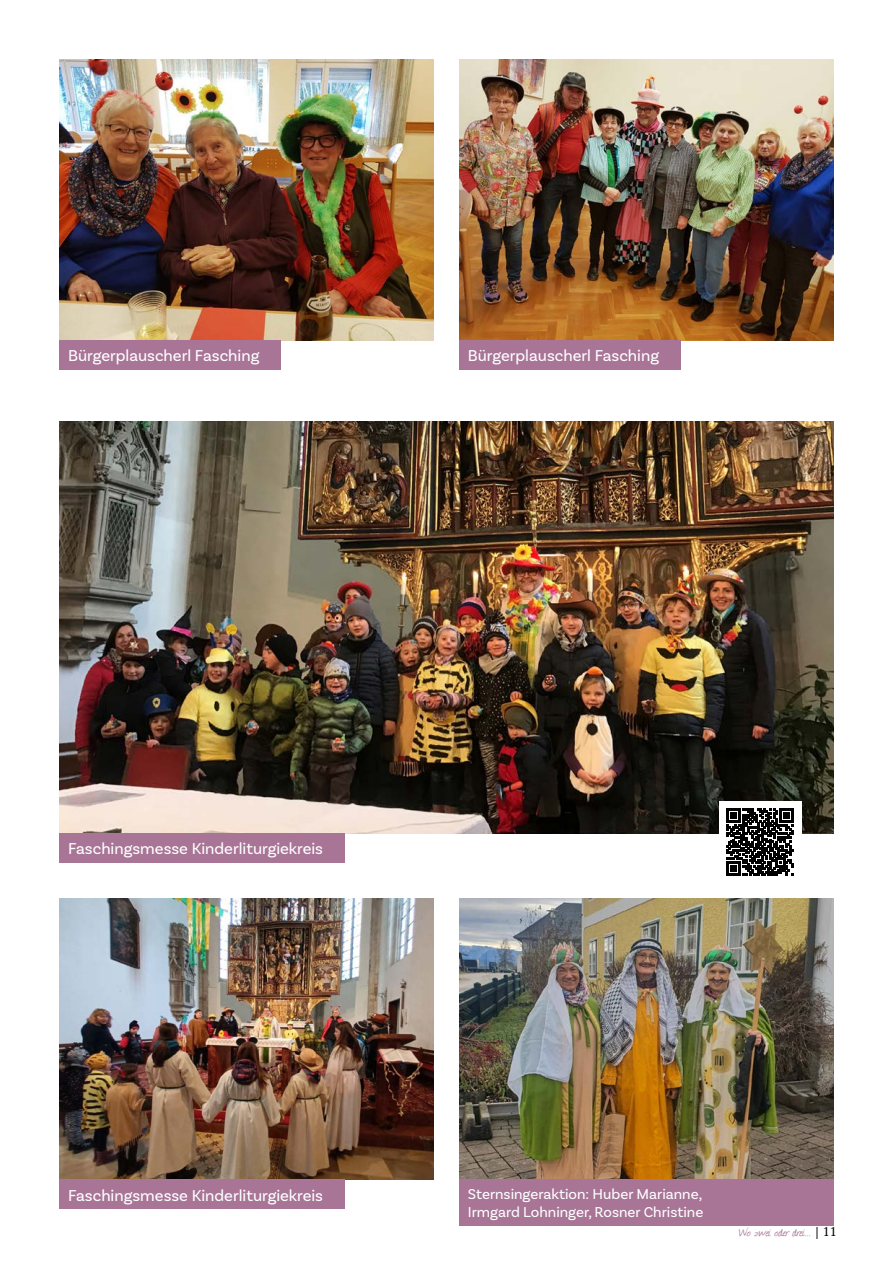
<style>
.page{position:relative;width:893px;height:1263px;background:#fff}
.page>*{position:absolute;margin:0;border:0;box-sizing:border-box;transform-origin:0 0}
.t1{font:16.5px "Basic Sans";color:#fff}
.t2{font:15px/18px "Basic Sans";color:#fff}
.t3{font:15px "Journal";letter-spacing:-.02em;color:#a87597}
.s1{font-family:"Futura PT";font-size:12px;color:#000}
.s2{font-family:"Lin Libertine";color:#000}
</style>
<div class="page">
<img style="left:459px;top:60px;width:374px;height:280px">
<img style="left:60px;top:60px;width:374px;height:280px">
<img style="left:459px;top:899px;width:374px;height:280px">
<img style="left:60px;top:421px;width:773px;height:412px">
<img style="left:60px;top:899px;width:374px;height:280px">
<div style="left:459px;top:1179px;width:374px;height:47px;background:#a87597"></div>
<div style="left:60px;top:340px;width:221px;height:30px;background:#a87597"></div>
<div style="left:459px;top:340px;width:221px;height:30px;background:#a87597"></div>
<div style="left:60px;top:833px;width:285px;height:30px;background:#a87597"></div>
<div style="left:60px;top:1180px;width:285px;height:29px;background:#a87597"></div>
<div style="left:719px;top:801px;width:82px;height:82px;background:#fff"></div>
<svg style="left:727px;top:809px;width:66px;height:66px"></svg>
<p class="t1" style="left:68px;top:346px;width:193px">Bü rgerplauscherl Fasching</p>
<p class="t1" style="left:468px;top:346px;width:193px">Bü rgerplauscherl Fasching</p>
<p class="t1" style="left:68px;top:839px;width:257px">Faschingsmesse Kinderliturgiekreis</p>
<p class="t1" style="left:68px;top:1185px;width:257px">Faschingsmesse Kinderliturgiekreis</p>
<p class="t2" style="left:468px;top:1185px;width:237px">Sternsingeraktion: Huber Marianne,<br>Irmgard Lohninger, Rosner Christine</p>
<p class="t3" style="left:739px;top:1222px;width:100px">Wo zwei oder drei... <span class="s1">|</span> <span class="s2">11</span></p>
</div>
